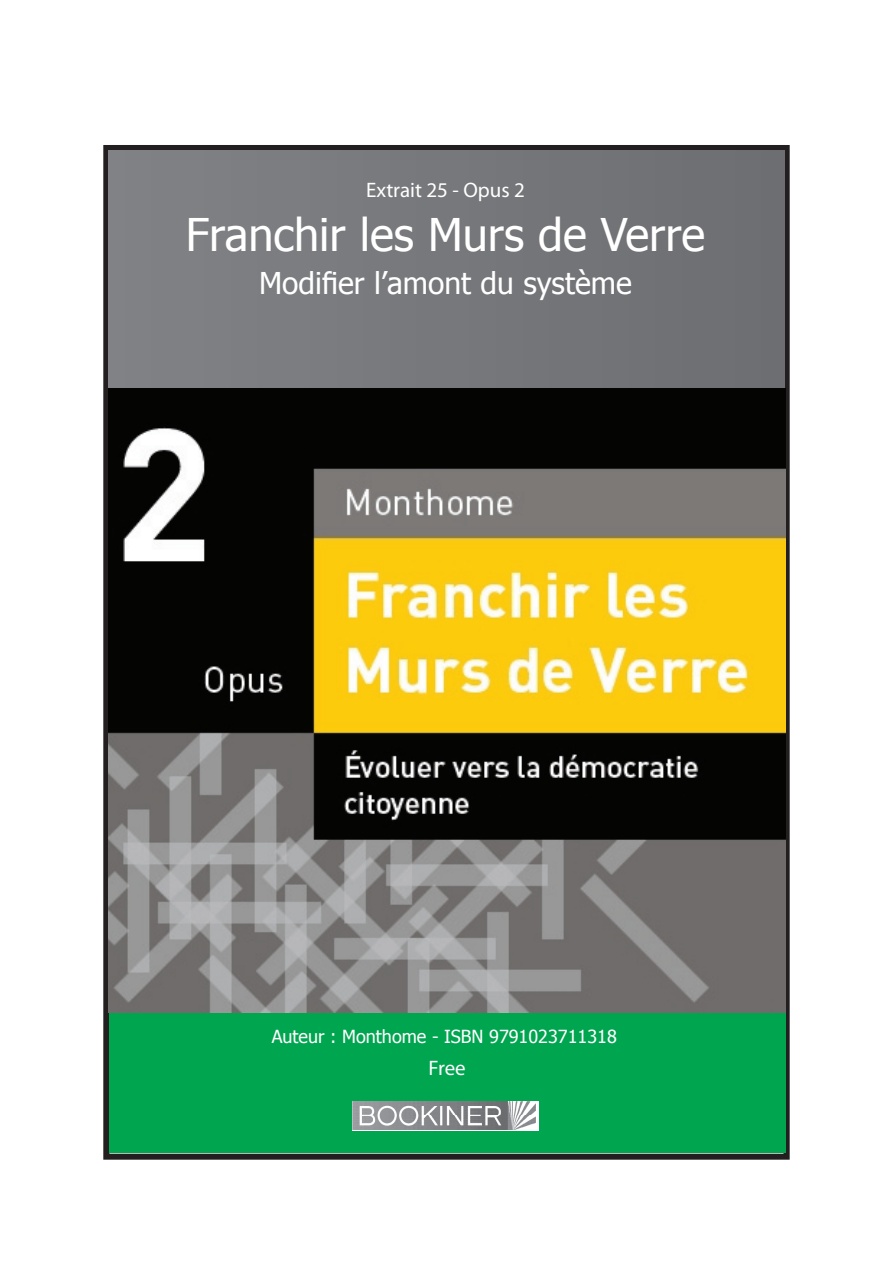
<style>
.page{position:relative;width:893px;height:1263px;background:#fff}
.page>*{position:absolute;margin:0;border:0;box-sizing:border-box;transform-origin:0 0}
.t1{font:45px "Tahoma";color:#fff}
.t2{font:30px "Tahoma";color:#fff}
.t3{font:21px "Myriad Pro";color:#fff}
.t4{font:18px "Tahoma";color:#fff}
</style>
<div class="page">
<div style="left:103px;top:145px;width:687px;height:1015px;border:6px solid #231f20"></div>
<div style="left:108px;top:151px;width:676px;height:240px;background:#76787b"></div>
<div style="left:109px;top:1012px;width:676px;height:141px;background:#00a54f"></div>
<img style="left:352px;top:1101px;width:187px;height:30px">
<img style="left:108px;top:388px;width:677px;height:624px">
<p class="t3" style="left:366px;top:177px;width:160px">Extrait 25 - Opus 2</p>
<h1 class="t1" style="left:186px;top:205px;width:521px">Franchir les Murs de Verre</h1>
<h2 class="t2" style="left:259px;top:263px;width:374px">Modifier l’amont du système</h2>
<p class="t4" style="left:272px;top:1024px;width:347px">Auteur : Monthome - ISBN 9791023711318</p>
<p class="t3" style="left:429px;top:1055px;width:39px">Free</p>
</div>
